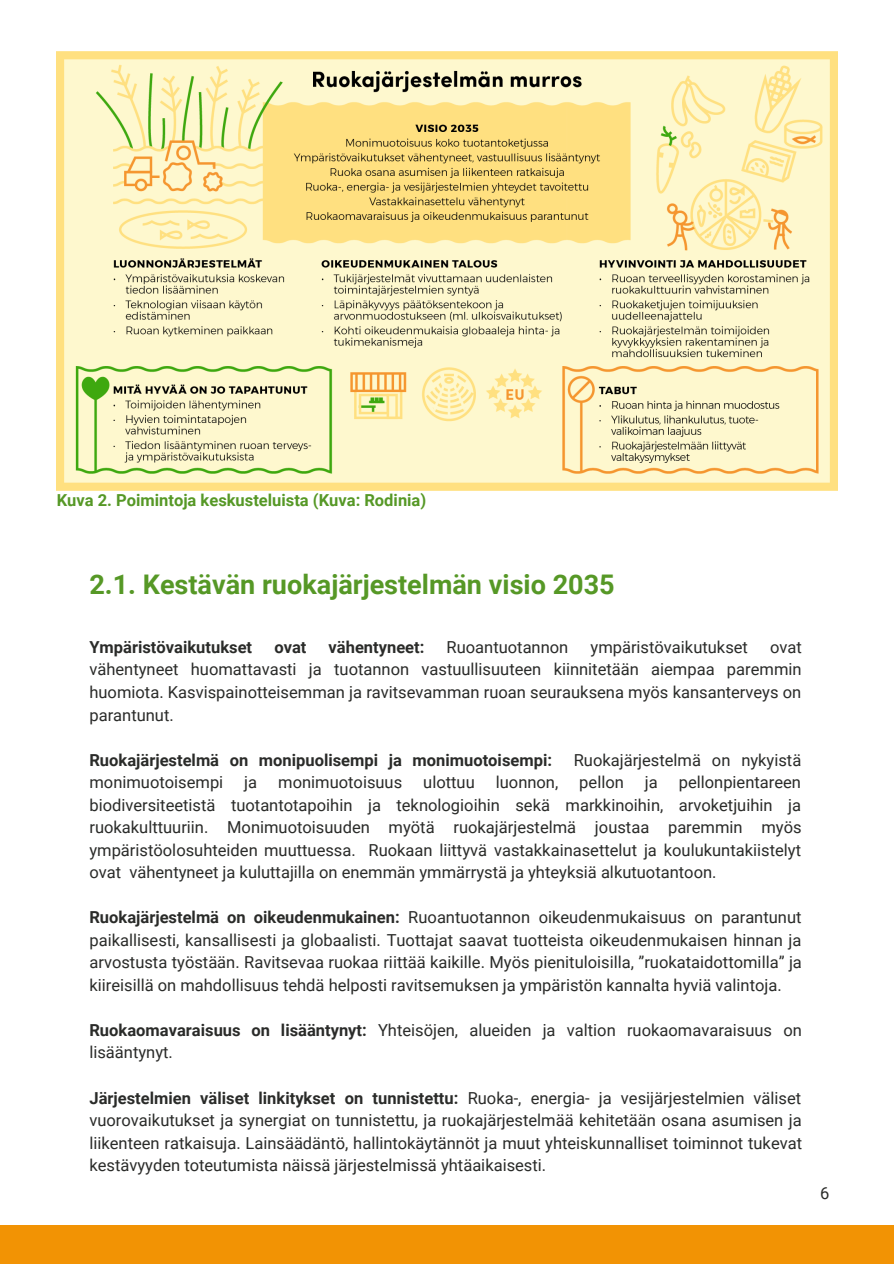
<style>
.page{position:relative;width:894px;height:1264px;background:#fff}
.page>*{position:absolute;margin:0;border:0;box-sizing:border-box;transform-origin:0 0}
.t1{font:700 27px "Roboto";color:#569826}
.t2{font:16.5px/22.5px "Roboto";color:#2a2b29;text-align:justify}
.t3{font:700 16.5px "Roboto";color:#2a2b29}
.t4{font:700 16.5px "Roboto";color:#569826}
.s1{font-weight:700}
</style>
<div class="page">
<div style="left:0;top:1225px;width:893px;height:38px;background:#f29304"></div>
<img style="left:57px;top:52px;width:780px;height:439px">
<p class="t4" style="left:57px;top:491px;width:371px">Kuva 2. Poimintoja keskusteluista (Kuva: Rodinia)</p>
<h1 class="t1" style="left:89px;top:569px;width:526px">2.1. Kestävän ruokajärjestelmän visio 2035</h1>
<p class="t3" style="left:89px;top:637px;width:164px">Ympäristövaikutukset</p>
<p class="t3" style="left:274px;top:637px;width:34px">ovat</p>
<p class="t3" style="left:328px;top:637px;width:97px">vähentyneet:</p>
<p class="t2" style="left:446px;top:636px;width:123px">Ruoantuotannon</p>
<p class="t2" style="left:590px;top:636px;width:159px">ympäristövaikutukset</p>
<p class="t2" style="left:89px;top:636px;width:713px;text-indent:680px">ovat vähentyneet huomattavasti ja tuotannon vastuullisuuteen kiinnitetään aiempaa paremmin huomiota. Kasvispainotteisemman ja ravitsevamman ruoan seurauksena myös kansanterveys on parantunut.</p>
<p class="t3" style="left:89px;top:750px;width:464px">Ruokajärjestelmä on monipuolisempi ja monimuotoisempi:</p>
<p class="t2" style="left:573px;top:748px;width:229px">Ruokajärjestelmä on nykyistä</p>
<p class="t2" style="left:89px;top:771px;width:135px">monimuotoisempi</p>
<p class="t2" style="left:244px;top:771px;width:14px">ja</p>
<p class="t2" style="left:278px;top:771px;width:125px">monimuotoisuus</p>
<p class="t2" style="left:423px;top:771px;width:53px">ulottuu</p>
<p class="t2" style="left:495px;top:771px;width:64px">luonnon,</p>
<p class="t2" style="left:579px;top:771px;width:46px">pellon</p>
<p class="t2" style="left:644px;top:771px;width:14px">ja</p>
<p class="t2" style="left:89px;top:771px;width:713px;text-indent:589px">pellonpientareen biodiversiteetistä tuotantotapoihin ja teknologioihin sekä markkinoihin, arvoketjuihin ja ruokakulttuuriin. Monimuotoisuuden myötä ruokajärjestelmä joustaa paremmin myös ympäristöolosuhteiden muuttuessa. Ruokaan liittyvä vastakkainasettelut ja koulukuntakiistelyt ovat vähentyneet ja kuluttajilla on enemmän ymmärrystä ja yhteyksiä alkutuotantoon.</p>
<p class="t2" style="left:89px;top:906px;width:713px"><span class="s1">Ruokajärjestelmä on oikeudenmukainen:</span> Ruoantuotannon oikeudenmukaisuus on parantunut paikallisesti, kansallisesti ja globaalisti. Tuottajat saavat tuotteista oikeudenmukaisen hinnan ja arvostusta työstään. Ravitsevaa ruokaa riittää kaikille. Myös pienituloisilla, ”ruokataidottomilla” ja kiireisillä on mahdollisuus tehdä helposti ravitsemuksen ja ympäristön kannalta hyviä valintoja.</p>
<p class="t2" style="left:89px;top:1019px;width:713px"><span class="s1">Ruokaomavaraisuus on lisääntynyt:</span> Yhteisöjen, alueiden ja valtion ruokaomavaraisuus on lisääntynyt.</p>
<p class="t2" style="left:89px;top:1086px;width:714px"><span class="s1">Järjestelmien väliset linkitykset on tunnistettu:</span> Ruoka-, energia- ja vesijärjestelmien väliset vuorovaikutukset ja synergiat on tunnistettu, ja ruokajärjestelmää kehitetään osana asumisen ja liikenteen ratkaisuja. Lainsäädäntö, hallintokäytännöt ja muut yhteiskunnalliset toiminnot tukevat kestävyyden toteutumista näissä järjestelmissä yhtäaikaisesti.</p>
<p class="t2" style="left:820px;top:1181px;width:11px">6</p>
</div>
